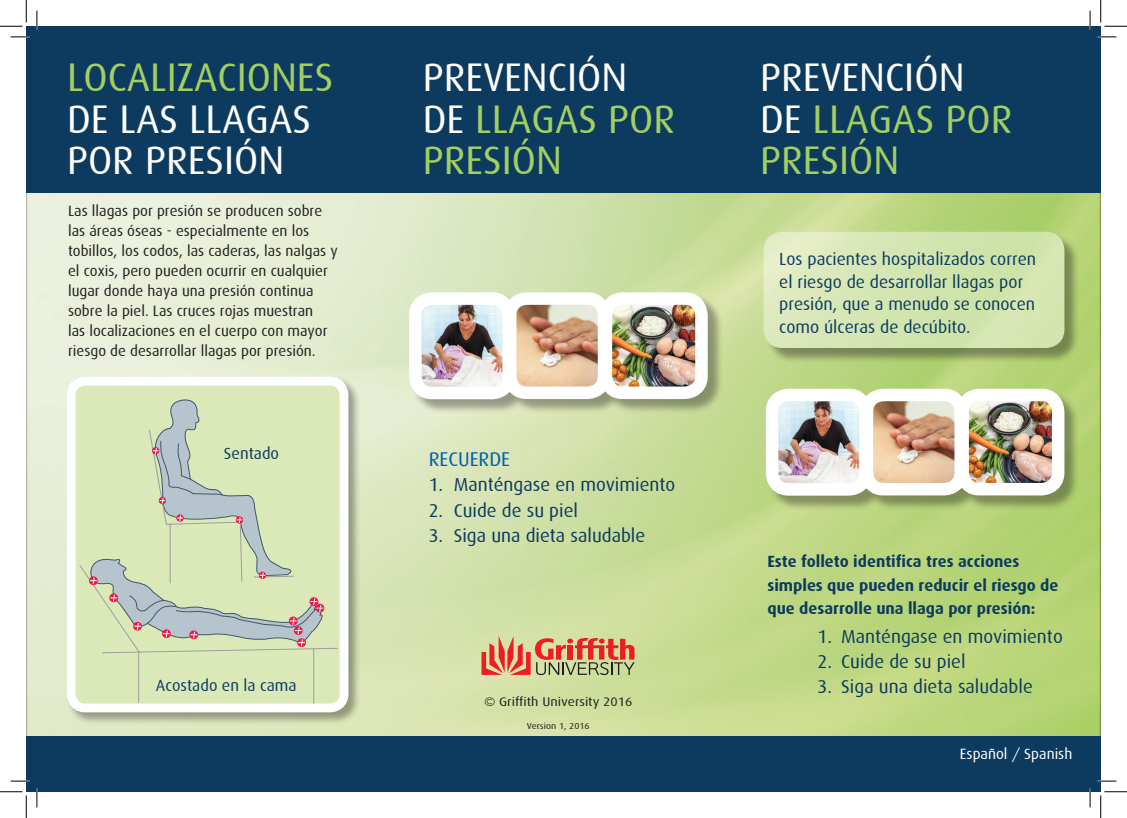
<style>
.page{position:relative;width:1127px;height:818px;background:#fff}
.page>*{position:absolute;margin:0;border:0;box-sizing:border-box;transform-origin:0 0}
.t1{font:40px/41.2px "Dax";color:#a2cf62}
.t2{font:40px/41.2px "Dax";color:#fff}
.SUB_HEADS{font:20px "Dax";color:#0160ae}
.Body{font:18.75px "Dax";color:#0d3b5f}
.Body-2{font:17.5px/22.5px "Dax";color:#0d3b5f}
.Body-3{font:700 16.25px/23.8px "Dax";color:#0d3b5f}
.Body-4{font:16.25px "Dax";color:#0d3b5f}
.Body-5{font:15px/20px "Dax";color:#231f20}
.t3{font:15px "Dax";color:#fff}
.t4{font:12.5px "Dax";color:#231f20;scale:1.1 1}
.t5{font:8.75px "Dax";color:#231f20;scale:1.1 1}
.s1{color:#a2cf62}
.s2{color:#fff}
</style>
<div class="page">
<img style="left:26px;top:193px;width:1074px;height:543px">
<div style="left:26px;top:26px;width:1074px;height:167px;background:#0d3b5f"></div>
<div style="left:26px;top:736px;width:1074px;height:56px;background:#0d3b5f"></div>
<svg style="left:481px;top:636px;width:153px;height:39px;background:#d19370"></svg>
<div style="left:767px;top:391px;width:312px;height:120px;background:#231f20;opacity:.4"></div>
<img style="left:969px;top:402px;width:82px;height:80px">
<div style="left:956px;top:389px;width:108px;height:106px;border:12px solid #fff;border-radius:17px"></div>
<img style="left:778px;top:402px;width:175px;height:81px">
<div style="left:765px;top:389px;width:106px;height:107px;border:12px solid #fff;border-radius:16px"></div>
<div style="left:860px;top:389px;width:106px;height:106px;border:12px solid #fff;border-radius:17px"></div>
<div style="left:411px;top:294px;width:312px;height:121px;background:#231f20;opacity:.4"></div>
<img style="left:517px;top:305px;width:177px;height:81px">
<div style="left:599px;top:292px;width:108px;height:107px;border:12px solid #fff;border-radius:17px"></div>
<img style="left:422px;top:305px;width:80px;height:81px">
<div style="left:409px;top:292px;width:106px;height:107px;border:12px solid #fff;border-radius:16px"></div>
<div style="left:504px;top:292px;width:106px;height:107px;border:12px solid #fff;border-radius:17px"></div>
<svg style="left:765px;top:234px;width:314px;height:130px;background:#96ac65"></svg>
<div style="left:766px;top:235px;width:295px;height:110px;background:linear-gradient(to right,#dee9bf,#cee3a7);border-radius:16px"></div>
<div style="left:763px;top:232px;width:301px;height:116px;border:6px solid #fff;border-radius:16px"></div>
<div style="left:66px;top:376px;width:295px;height:349px;background:#231f20;opacity:.4"></div>
<div style="left:71px;top:381px;width:273px;height:327px;background:#dbe9b8;border-radius:14px"></div>
<div style="left:67px;top:377px;width:281px;height:335px;border:9px solid #fff;border-radius:14px"></div>
<hr style="left:138px;top:652px;width:1px;height:51px;background:#9c9d9c">
<hr style="left:313px;top:648px;width:1px;height:55px;background:#9c9d9c">
<svg style="left:79px;top:399px;width:259px;height:254px"></svg>
<svg style="left:11px;top:36px;width:18px;height:2px"></svg>
<svg style="left:1097px;top:36px;width:18px;height:2px"></svg>
<svg style="left:11px;top:780px;width:18px;height:2px"></svg>
<svg style="left:1097px;top:780px;width:18px;height:2px"></svg>
<svg style="left:36px;top:11px;width:2px;height:18px"></svg>
<svg style="left:36px;top:788px;width:2px;height:19px"></svg>
<svg style="left:1089px;top:11px;width:1px;height:18px"></svg>
<svg style="left:1089px;top:788px;width:1px;height:19px"></svg>
<svg style="left:0;top:0;width:27px;height:27px"></svg>
<svg style="left:0;top:791px;width:27px;height:27px"></svg>
<svg style="left:1100px;top:0;width:26px;height:27px"></svg>
<svg style="left:1100px;top:791px;width:26px;height:27px"></svg>
<p class="t2" style="left:67px;top:57px;width:268px"><span class="s1">LOCALIZACIONES<br></span>DE LAS LLAGAS<br>POR PRESIÓN</p>
<p class="t1" style="left:422px;top:57px;width:254px"><span class="s2">PREVENCIÓN<br>DE</span> LLAGAS POR<br>PRESIÓN</p>
<p class="Body-5" style="left:68px;top:201px;width:271px">Las llagas por presión se producen sobre las áreas óseas - especialmente en los tobillos, los codos, las caderas, las nalgas y el coxis, pero pueden ocurrir en cualquier lugar donde haya una presión continua sobre la piel. Las cruces rojas muestran<br>las localizaciones en el cuerpo con mayor riesgo de desarrollar llagas por presión.</p>
<p class="Body-4" style="left:224px;top:444px;width:57px">Sentado</p>
<p class="Body-4" style="left:156px;top:677px;width:142px">Acostado en la cama</p>
<p class="SUB_HEADS" style="left:428px;top:448px;width:83px">RECUERDE</p>
<p class="Body" style="left:428px;top:474px;width:248px">1. Manténgase en movimiento</p>
<p class="Body" style="left:428px;top:500px;width:151px">2. Cuide de su piel</p>
<p class="Body" style="left:428px;top:525px;width:218px">3. Siga una dieta saludable</p>
<p class="t4" style="left:484px;top:694px;width:136px">© Griffith University 2016</p>
<p class="t5" style="left:526px;top:721px;width:59px">Version 1, 2016</p>
<p class="t1" style="left:759px;top:57px;width:254px"><span class="s2">PREVENCIÓN<br>DE</span> LLAGAS POR<br>PRESIÓN</p>
<p class="Body-2" style="left:779px;top:248px;width:258px">Los pacientes hospitalizados corren el riesgo de desarrollar llagas por presión, que a menudo se conocen como úlceras de decúbito.</p>
<p class="Body-3" style="left:767px;top:549px;width:292px">Este folleto identifica tres acciones simples que pueden reducir el riesgo de que desarrolle una llaga por presión:</p>
<p class="Body" style="left:817px;top:626px;width:247px">1. Manténgase en movimiento</p>
<p class="Body" style="left:817px;top:651px;width:150px">2. Cuide de su piel</p>
<p class="Body" style="left:817px;top:676px;width:217px">3. Siga una dieta saludable</p>
<p class="t3" style="left:959px;top:746px;width:114px">Español / Spanish</p>
</div>
